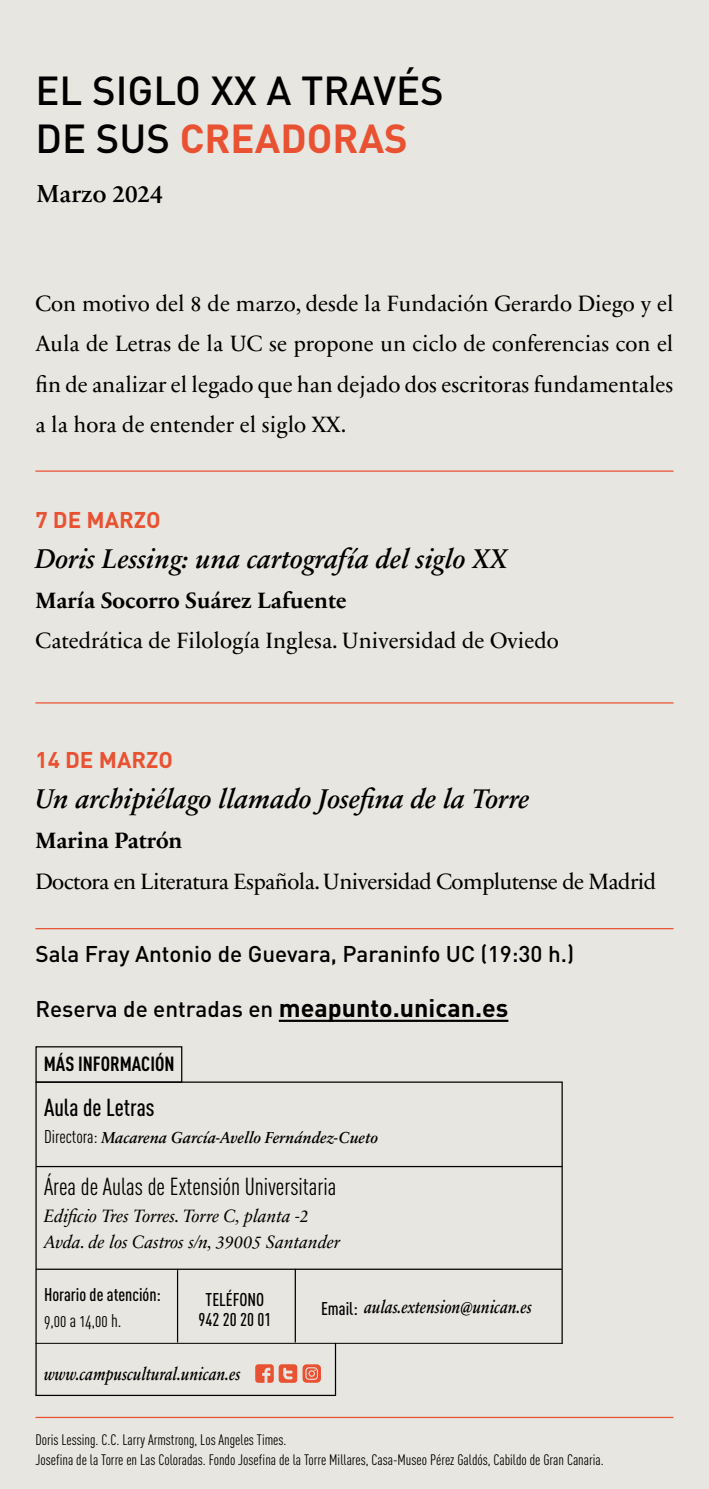
<style>
.page{position:relative;width:709px;height:1489px;background:#fff}
.page>*{position:absolute;margin:0;border:0;box-sizing:border-box;transform-origin:0 0}
.t1{font:500 40px/48px "DIN";color:#000}
.t2{font:italic 600 27.5px "Sabon Next LT";color:#000}
.t3{font:600 25px "Sabon Next LT";color:#000}
.t4{font:24.25px "DIN Cond Regular Alternate";color:#000}
.t5{font:500 24.25px "DIN Cond";color:#000}
.t6{font:22.5px/40px "Sabon Next LT";color:#000;text-align:justify}
.t7{font:500 22.5px "DIN";color:#000}
.t8{font:22.5px "Sabon Next LT";letter-spacing:-.025em;color:#000}
.t9{font:700 22.5px "Sabon Next LT";color:#000}
.t10{font:700 22.5px "DIN";color:#e85232}
.t11{font:700 20.25px "DIN Cond";color:#000}
.t12{font:italic 18.25px/26.2px "Sabon Next LT";color:#000}
.t13{font:italic 600 18.25px "Sabon Next LT";color:#000;scale:.85 1}
.t14{font:500 18.25px/20.2px "DIN Cond";color:#000;text-align:center}
.t15{font:18.25px "DIN Cond Regular Alternate";color:#000}
.t16{font:italic 600 16.25px "Sabon Next LT";color:#000}
.t17{font:15px/20px "DIN Cond";color:#000}
.s1{font-weight:700;color:#e85232}
.s2{font-weight:700;font-size:25px}
.s3{font-family:"DIN Cond Regular Alternate";font-weight:400;font-style:normal;font-size:18.25px}
.s4{font-family:"DIN Cond";font-weight:500;font-style:normal}
</style>
<div class="page">
<div style="left:0;top:0;width:709px;height:1488px;background:#e8e6e0"></div>
<hr style="left:36px;top:1342px;width:526px;height:1px;background:#000">
<div style="left:35px;top:1046px;width:147px;height:36px;border:1px solid #000"></div>
<hr style="left:36px;top:1165px;width:526px;height:2px;background:#000">
<hr style="left:36px;top:1268px;width:526px;height:1px;background:#000">
<hr style="left:177px;top:1268px;width:1px;height:74px;background:#000">
<hr style="left:35px;top:1394px;width:301px;height:1px;background:#000">
<hr style="left:295px;top:1268px;width:1px;height:74px;background:#000">
<hr style="left:335px;top:1342px;width:1px;height:53px;background:#000">
<hr style="left:561px;top:1081px;width:2px;height:262px;background:#000">
<hr style="left:35px;top:1081px;width:2px;height:314px;background:#000">
<hr style="left:36px;top:1081px;width:526px;height:1px;background:#000">
<svg style="left:255px;top:1364px;width:66px;height:18px"></svg>
<hr style="left:35px;top:470px;width:638px;height:1px;background:#e85232">
<hr style="left:279px;top:1019px;width:229px;height:2px;background:#000">
<hr style="left:35px;top:702px;width:638px;height:1px;background:#e85232">
<hr style="left:35px;top:928px;width:638px;height:1px;background:#e85232">
<hr style="left:35px;top:1416px;width:638px;height:1px;background:#e85232">
<h1 class="t1" style="left:35px;top:65px;width:410px">EL SIGLO XX A TRAVÉS<br>DE SUS <span class="s1">CREADORAS</span></h1>
<p class="t3" style="left:37px;top:179px;width:128px">Marzo 2024</p>
<p class="t6" style="left:35px;top:284px;width:639px">Con motivo del 8 de marzo, desde la Fundación Gerardo Diego y el Aula de Letras de la UC se propone un ciclo de conferencias con el fin de analizar el legado que han dejado dos escritoras fundamentales a la hora de entender el siglo XX.</p>
<p class="t10" style="left:35px;top:505px;width:127px">7 DE MARZO</p>
<p class="t2" style="left:35px;top:542px;width:474px">Doris Lessing: una cartografía del siglo XX</p>
<p class="t9" style="left:35px;top:587px;width:312px">María Socorro Suárez Lafuente</p>
<p class="t6" style="left:35px;top:621px;width:525px">Catedrática de Filología Inglesa. Universidad de Oviedo</p>
<p class="t10" style="left:35px;top:745px;width:139px">14 DE MARZO</p>
<p class="t2" style="left:35px;top:782px;width:496px">Un archipiélago llamado Josefina de la Torre</p>
<p class="t9" style="left:35px;top:827px;width:148px">Marina Patrón</p>
<p class="t8" style="left:35px;top:867px;width:622px">Doctora en Literatura Española. Universidad Complutense de Madrid</p>
<p class="t7" style="left:35px;top:939px;width:540px">Sala Fray Antonio de Guevara, Paraninfo UC (19:30 h.)</p>
<p class="t7" style="left:35px;top:994px;width:474px">Reserva de entradas en <span class="s2">meapunto.unican.es</span></p>
<p class="t11" style="left:44px;top:1051px;width:132px">MÁS INFORMACIÓN</p>
<p class="t5" style="left:44px;top:1093px;width:112px">Aula de Letras</p>
<p class="t16" style="left:44px;top:1127px;width:336px"><span class="s3">Directora:</span> Macarena García-Avello Fernández-Cueto</p>
<p class="t4" style="left:44px;top:1172px;width:294px">Área de Aulas de Extensión Universitaria</p>
<p class="t12" style="left:44px;top:1202px;width:297px">Edificio Tres Torres. Torre C, planta -2<br>Avda. de los Castros s/n, 39005 Santander</p>
<p class="t14" style="left:44px;top:1283px;width:118px">Horario de atención:</p>
<p class="t15" style="left:44px;top:1309px;width:79px">9,00 a 14,00 h.</p>
<p class="t13" style="left:44px;top:1362px;width:233px">www.campuscultural.unican.es</p>
<p class="t14" style="left:199px;top:1288px;width:74px">TELÉFONO<br>942 20 20 01</p>
<p class="t13" style="left:321px;top:1295px;width:250px"><span class="s4">Email:</span> aulas.extension@unican.es</p>
<p class="t17" style="left:35px;top:1429px;width:570px">Doris Lessing. C.C. Larry Armstrong, Los Angeles Times.<br>Josefina de la Torre en Las Coloradas. Fondo Josefina de la Torre Millares, Casa-Museo Pérez Galdós, Cabildo de Gran Canaria.</p>
</div>
